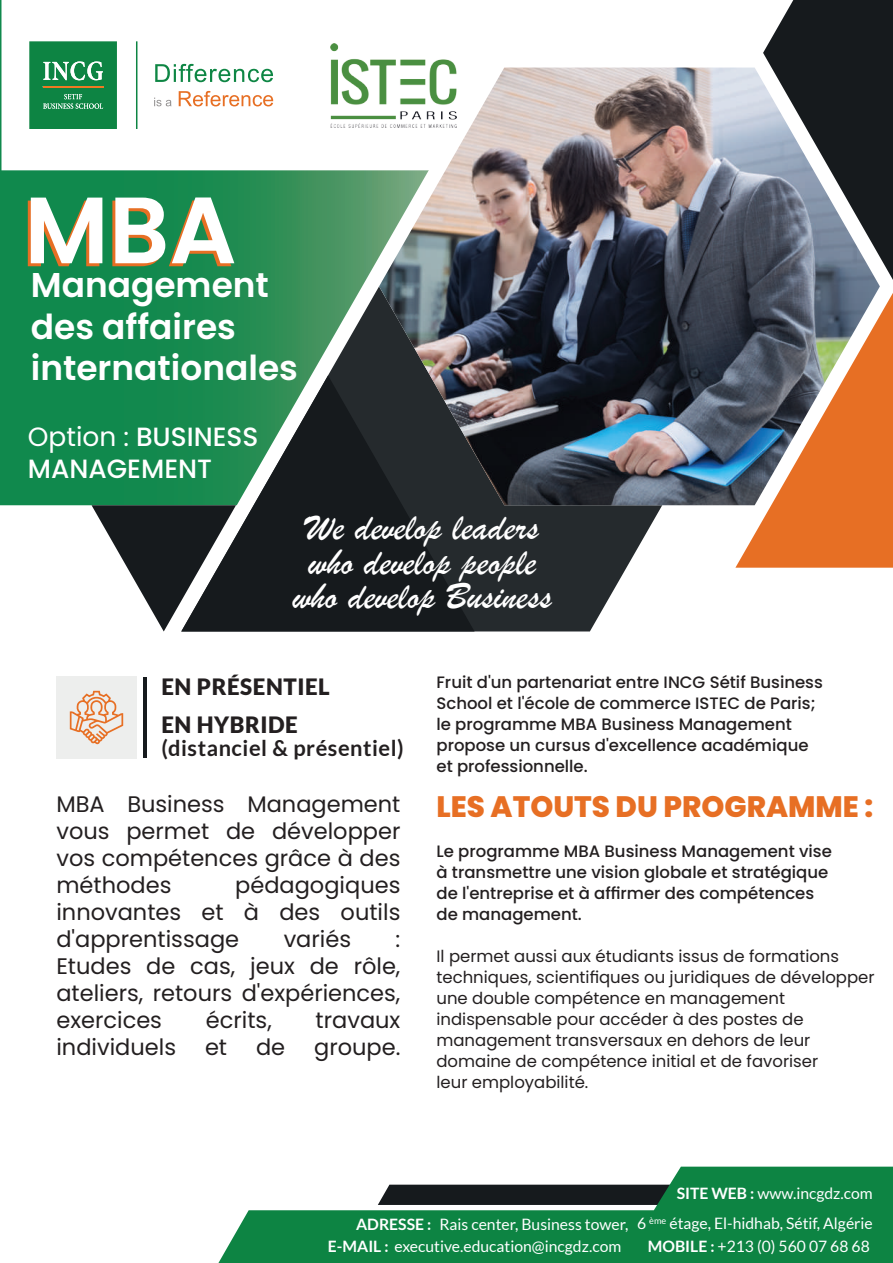
<style>
.page{position:relative;width:893px;height:1263px;background:#fff}
.page>*{position:absolute;margin:0;border:0;box-sizing:border-box;transform-origin:0 0}
.t1{font:38.4px/34.2px "Brush Script";color:#fff;text-align:center}
.t2{font:600 34.35px/41.2px "Poppins";color:#fff}
.t3{font:500 26.4px/31.7px "Poppins";color:#fff}
.t4{font:22.5px/27px "Poppins";color:#231f20;text-align:justify}
.t5{font:900 22.5px/37.8px "Lato";letter-spacing:.025em;color:#231f20}
.t6{font:700 22.05px "Lato";letter-spacing:.025em;color:#231f20}
.t7{font:500 16.5px/21px "Poppins";color:#231f20}
.t8{font:16.5px/21px "Poppins";color:#231f20}
.t9{font:15.75px/30.2px "Lato";color:#fff;text-align:right}
.s1{font-weight:400}
.s2{font-weight:800;font-size:29.55px;color:#e76f24}
.s3{font-weight:700}
</style>
<div class="page">
<svg style="left:0;top:0;width:379px;height:505px;background:#1c8b52"></svg>
<svg style="left:1px;top:0;width:527px;height:170px"></svg>
<svg style="left:181px;top:286px;width:554px;height:345px"></svg>
<svg style="left:735px;top:293px;width:158px;height:275px;background:#e97e3b"></svg>
<svg style="left:92px;top:505px;width:89px;height:126px"></svg>
<svg style="left:181px;top:375px;width:294px;height:256px;background:#284137"></svg>
<svg style="left:218px;top:1166px;width:675px;height:97px;fill:#0d8443"></svg>
<svg style="left:763px;top:0;width:130px;height:280px;background:#2b2e31"></svg>
<svg style="left:29px;top:41px;width:88px;height:88px;background:#258e52"></svg>
<hr style="left:136px;top:41px;width:1px;height:88px;background:#0d8443">
<svg style="left:155px;top:64px;width:118px;height:18px"></svg>
<svg style="left:154px;top:98px;width:18px;height:8px"></svg>
<svg style="left:179px;top:91px;width:94px;height:15px"></svg>
<svg style="left:28px;top:198px;width:74px;height:68px"></svg>
<svg style="left:112px;top:197px;width:122px;height:69px"></svg>
<img style="left:379px;top:68px;width:501px;height:437px">
<div style="left:67px;top:677px;width:80px;height:81px;background:#161a1d"></div>
<div style="left:63px;top:676px;width:80px;height:83px;background:#fff"></div>
<div style="left:56px;top:676px;width:81px;height:83px;background:#edeeed"></div>
<svg style="left:70px;top:691px;width:53px;height:53px"></svg>
<img style="left:330px;top:44px;width:126px;height:83px">
<h2 class="t2" style="left:31px;top:265px;width:269px">Management des affaires internationales</h2>
<h3 class="t3" style="left:28px;top:421px;width:232px"><span class="s1">Option :</span> BUSINESS<br>MANAGEMENT</h3>
<h1 class="t1" style="left:292px;top:511px;width:261px">We develop leaders who develop people who develop Business</h1>
<p class="t7" style="left:436px;top:671px;width:388px">Fruit d'un partenariat entre INCG Sétif Business School et l'école de commerce ISTEC de Paris; le programme MBA Business Management propose un cursus d'excellence académique et professionnelle.</p>
<h3 class="t5" style="left:161px;top:668px;width:170px">EN PRÉSENTIEL<br>EN HYBRIDE</h3>
<h3 class="t6" style="left:161px;top:736px;width:244px">(distanciel &amp; présentiel)</h3>
<h3 class="t4" style="left:56px;top:791px;width:818px;text-align:left">MBA Business Management <span class="s2">LES ATOUTS DU PROGRAMME : </span>vous permet de développer<br>vos compétences grâce à des<br>méthodes</h3>
<p class="t7" style="left:436px;top:841px;width:397px">Le programme MBA Business Management vise à transmettre une vision globale et stratégique de l'entreprise et à affirmer des compétences de management.</p>
<p class="t8" style="left:436px;top:946px;width:440px">Il permet aussi aux étudiants issus de formations techniques, scientifiques ou juridiques de développer une double compétence en management indispensable pour accéder à des postes de management transversaux en dehors de leur domaine de compétence initial et de favoriser<br>leur employabilité.</p>
<h3 class="t4" style="left:56px;top:872px;width:346px;text-indent:179px">pédagogiques innovantes et à des outils d'apprentissage</h3>
<h3 class="t4" style="left:284px;top:926px;width:69px">variés</h3>
<h3 class="t4" style="left:56px;top:926px;width:346px;text-indent:339px">:<br>Etudes de cas, jeux de rôle, ateliers, retours d'expériences, exercices</h3>
<h3 class="t4" style="left:206px;top:1007px;width:67px">écrits,</h3>
<h3 class="t4" style="left:316px;top:1007px;width:86px">travaux</h3>
<h3 class="t4" style="left:56px;top:1034px;width:121px">individuels</h3>
<h3 class="t4" style="left:205px;top:1034px;width:24px">et</h3>
<h3 class="t4" style="left:256px;top:1034px;width:31px">de</h3>
<h3 class="t4" style="left:314px;top:1034px;width:88px">groupe.</h3>
<p class="t9" style="left:356px;top:1178px;width:518px"><span class="s3">SITE WEB :</span> www.incgdz.com<br><span class="s3">ADRESSE :</span> Rais center, Business tower, 6 <sup>ème</sup> étage, El-hidhab, Sétif, Algérie</p>
<p class="t9" style="left:328px;top:1231px;width:295px"><span class="s3">E-MAIL :</span> executive.education@incgdz.com</p>
<p class="t9" style="left:648px;top:1231px;width:223px"><span class="s3">MOBILE :</span> +213 (0) 560 07 68 68</p>
</div>
